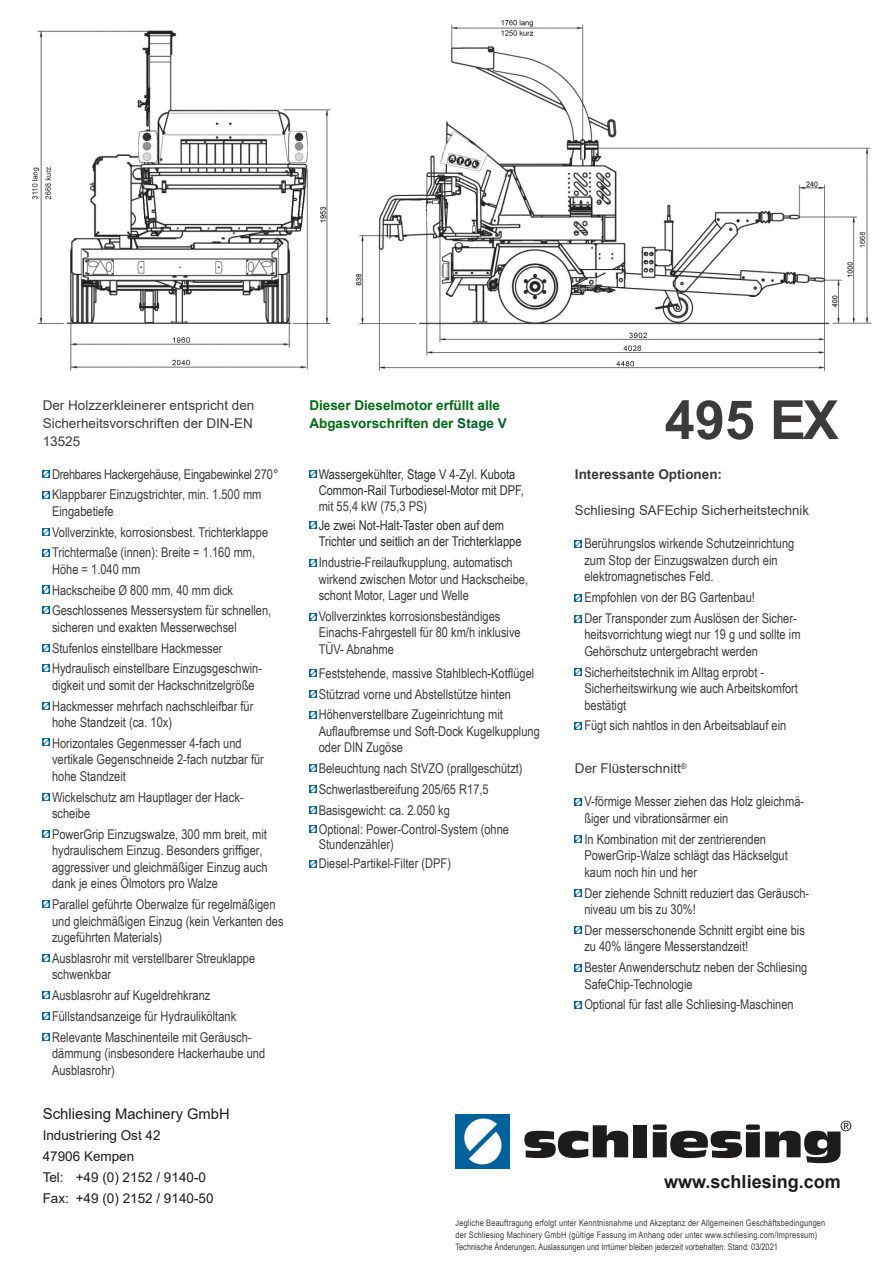
<style>
.page{position:relative;width:894px;height:1263px;background:#fff}
.page>*{position:absolute;margin:0;border:0;box-sizing:border-box;transform-origin:0 0}
.t1{font:700 54px "Arial";color:#3d3b3a}
.t2{font:700 18px "Arial";color:#1e1c1a}
.t3{font:14.7px "Arial";color:#1e1c1a}
.t4{font:13.5px/16.5px "Arial Narrow";color:#3d3b3a}
.t5{font:13.5px/16.5px "Arial Narrow";color:#292f2f}
.t6{font:13.5px/18px "Arial";color:#3d3b3a;text-align:justify}
.t7{font:13.5px/20.7px "Arial Narrow";letter-spacing:-.02em;color:#3d3b3a}
.t8{font:13.5px/21px "Arial";color:#1e1c1a}
.t9{font:700 13.5px/18px "Arial";color:#006c12}
.t10{font:700 13.5px "Arial";color:#3d3b3a}
.t11{font:9px/12px "Arial Narrow";letter-spacing:.02em;color:#3d3b3a}
.s1{font-size:15px}
.s2{color:#00602b}
</style>
<div class="page">
<img style="left:32px;top:19px;width:839px;height:352px">
<svg style="left:524px;top:1125px;width:104px;height:33px"></svg>
<div style="left:632px;top:1125px;width:14px;height:32px;background:#1e1c1a"></div>
<div style="left:455px;top:1114px;width:55px;height:55px;background:#00629c"></div>
<svg style="left:464px;top:1118px;width:38px;height:47px"></svg>
<svg style="left:652px;top:1121px;width:199px;height:42px"></svg>
<svg style="left:309px;top:471px;width:7px;height:7px"></svg>
<svg style="left:309px;top:521px;width:7px;height:8px"></svg>
<svg style="left:309px;top:613px;width:7px;height:7px"></svg>
<svg style="left:309px;top:559px;width:7px;height:7px"></svg>
<svg style="left:309px;top:669px;width:7px;height:7px"></svg>
<svg style="left:309px;top:690px;width:7px;height:7px"></svg>
<svg style="left:309px;top:711px;width:7px;height:7px"></svg>
<svg style="left:309px;top:765px;width:7px;height:7px"></svg>
<svg style="left:309px;top:786px;width:7px;height:7px"></svg>
<svg style="left:309px;top:806px;width:7px;height:7px"></svg>
<svg style="left:309px;top:826px;width:7px;height:7px"></svg>
<svg style="left:309px;top:860px;width:7px;height:7px"></svg>
<svg style="left:43px;top:471px;width:7px;height:7px"></svg>
<svg style="left:43px;top:491px;width:7px;height:7px"></svg>
<svg style="left:43px;top:528px;width:7px;height:7px"></svg>
<svg style="left:43px;top:549px;width:7px;height:7px"></svg>
<svg style="left:43px;top:586px;width:7px;height:7px"></svg>
<svg style="left:43px;top:607px;width:7px;height:7px"></svg>
<svg style="left:43px;top:644px;width:7px;height:7px"></svg>
<svg style="left:43px;top:665px;width:7px;height:7px"></svg>
<svg style="left:43px;top:702px;width:7px;height:7px"></svg>
<svg style="left:43px;top:739px;width:7px;height:7px"></svg>
<svg style="left:43px;top:793px;width:7px;height:7px"></svg>
<svg style="left:43px;top:830px;width:7px;height:7px"></svg>
<svg style="left:43px;top:901px;width:7px;height:7px"></svg>
<svg style="left:43px;top:955px;width:7px;height:7px"></svg>
<svg style="left:43px;top:992px;width:7px;height:7px"></svg>
<svg style="left:43px;top:1013px;width:7px;height:7px"></svg>
<svg style="left:43px;top:1033px;width:7px;height:7px"></svg>
<svg style="left:574px;top:540px;width:7px;height:8px"></svg>
<svg style="left:574px;top:594px;width:7px;height:7px"></svg>
<svg style="left:574px;top:615px;width:7px;height:7px"></svg>
<svg style="left:574px;top:669px;width:7px;height:7px"></svg>
<svg style="left:574px;top:722px;width:7px;height:8px"></svg>
<svg style="left:574px;top:798px;width:7px;height:8px"></svg>
<svg style="left:574px;top:836px;width:7px;height:7px"></svg>
<svg style="left:574px;top:889px;width:7px;height:8px"></svg>
<svg style="left:574px;top:927px;width:7px;height:7px"></svg>
<svg style="left:574px;top:964px;width:7px;height:7px"></svg>
<svg style="left:574px;top:1001px;width:7px;height:7px"></svg>
<p class="t6" style="left:43px;top:397px;width:213px">Der Holzzerkleinerer entspricht den Sicherheitsvorschriften der DIN-EN 13525</p>
<p class="t7" style="left:52px;top:465px;width:228px">Drehbares Hackergehäuse, Eingabewinkel 270°<br>Klappbarer Einzugstrichter, min. 1.500 mm</p>
<p class="t4" style="left:52px;top:502px;width:218px;line-height:20.7px">Eingabetiefe<br>Vollverzinkte, korrosionsbest. Trichterklappe<br>Trichtermaße (innen): Breite = 1.160 mm,</p>
<p class="t4" style="left:52px;top:560px;width:221px;line-height:20.7px">Höhe = 1.040 mm<br>Hackscheibe Ø 800 mm, 40 mm dick<br>Geschlossenes Messersystem für schnellen,</p>
<p class="t4" style="left:52px;top:618px;width:211px;line-height:20.7px">sicheren und exakten Messerwechsel<br>Stufenlos einstellbare Hackmesser<br>Hydraulisch einstellbare Einzugsgeschwin-</p>
<p class="t4" style="left:52px;top:676px;width:204px;line-height:20.7px">digkeit und somit der Hackschnitzelgröße<br>Hackmesser mehrfach nachschleifbar für</p>
<p class="t4" style="left:52px;top:713px;width:191px;line-height:20.7px">hohe Standzeit (ca. 10x)<br>Horizontales Gegenmesser 4-fach und</p>
<p class="t4" style="left:52px;top:753px;width:213px">vertikale Gegenschneide 2-fach nutzbar für hohe Standzeit</p>
<p class="t4" style="left:52px;top:790px;width:193px">Wickelschutz am Hauptlager der Hack&shy;scheibe</p>
<p class="t4" style="left:52px;top:827px;width:217px">PowerGrip Einzugswalze, 300 mm breit, mit hydraulischem Einzug. Besonders griffiger, aggressiver und gleichmäßiger Einzug auch dank je eines Ölmotors pro Walze</p>
<p class="t4" style="left:52px;top:897px;width:233px">Parallel geführte Oberwalze für regelmäßigen und gleichmäßigen Einzug (kein Verkanten des zugeführten Materials)</p>
<p class="t4" style="left:52px;top:951px;width:205px">Ausblasrohr mit verstellbarer Streuklappe schwenkbar</p>
<p class="t4" style="left:52px;top:986px;width:201px;line-height:20.7px">Ausblasrohr auf Kugeldrehkranz<br>Füllstandsanzeige für Hydrauliköltank<br>Relevante Maschinenteile mit Geräusch-</p>
<p class="t4" style="left:52px;top:1046px;width:214px">dämmung (insbesondere Hackerhaube und<br>Ausblasrohr)</p>
<p class="t3" style="left:43px;top:1108px;width:188px"><span class="s1">Schliesing</span> Machinery GmbH</p>
<p class="t8" style="left:43px;top:1126px;width:172px">Industriering Ost 42<br>47906 Kempen<br>Tel: +49 (0) 2152 / 9140-0<br>Fax: +49 (0) 2152 / 9140-50</p>
<p class="t9" style="left:309px;top:397px;width:199px">Dieser Dieselmotor erfüllt alle<br>Abgasvorschriften der <span class="s2">Stage V</span></p>
<p class="t5" style="left:318px;top:467px;width:206px">Wassergekühlter, Stage V 4-Zyl. Kubota<br>Common-Rail Turbodiesel-Motor mit DPF,</p>
<p class="t4" style="left:318px;top:500px;width:110px">mit 55,4 kW (75,3 PS)</p>
<p class="t5" style="left:318px;top:518px;width:204px">Je zwei Not-Halt-Taster oben auf dem<br>Trichter und seitlich an der Trichterklappe</p>
<p class="t4" style="left:318px;top:555px;width:211px">Industrie-Freilaufkupplung, automatisch wirkend zwischen Motor und Hackscheibe, schont Motor, Lager und Welle</p>
<p class="t4" style="left:318px;top:609px;width:203px">Vollverzinktes korrosionsbeständiges<br>Einachs-Fahrgestell für 80 km/h inklusive<br>TÜV- Abnahme</p>
<p class="t4" style="left:318px;top:664px;width:217px;line-height:20.7px">Feststehende, massive Stahlblech-Kotflügel<br>Stützrad vorne und Abstellstütze hinten<br>Höhenverstellbare Zugeinrichtung mit</p>
<p class="t4" style="left:318px;top:724px;width:222px">Auflaufbremse und Soft-Dock Kugelkupplung oder DIN Zugöse</p>
<p class="t4" style="left:318px;top:759px;width:205px;line-height:20.7px">Beleuchtung nach StVZO (prallgeschützt)<br>Schwerlastbereifung 205/65 R17,5<br>Basisgewicht: ca. 2.050 kg</p>
<p class="t4" style="left:318px;top:823px;width:192px;line-height:15px">Optional: Power-Control-System (ohne<br>Stundenzähler)</p>
<p class="t4" style="left:318px;top:856px;width:134px">Diesel-Partikel-Filter (DPF)</p>
<h1 class="t1" style="left:664px;top:400px;width:175px">495 EX</h1>
<p class="t10" style="left:574px;top:470px;width:149px">Interessante Optionen:</p>
<p class="t6" style="left:574px;top:503px;width:235px">Schliesing SAFEchip Sicherheitstechnik</p>
<p class="t4" style="left:584px;top:537px;width:211px">Berührungslos wirkende Schutzeinrichtung zum Stop der Einzugswalzen durch ein elektromagnetisches Feld.</p>
<p class="t4" style="left:584px;top:588px;width:214px;line-height:20.7px">Empfohlen von der BG Gartenbau!<br>Der Transponder zum Auslösen der Sicher-</p>
<p class="t4" style="left:584px;top:628px;width:218px">heitsvorrichtung wiegt nur 19 g und sollte im<br>Gehörschutz untergebracht werden</p>
<p class="t4" style="left:584px;top:665px;width:215px">Sicherheitstechnik im Alltag erprobt -<br>Sicherheitswirkung wie auch Arbeitskomfort bestätigt</p>
<p class="t4" style="left:584px;top:719px;width:203px">Fügt sich nahtlos in den Arbeitsablauf ein</p>
<p class="t6" style="left:574px;top:761px;width:113px">Der Flüsterschnitt<sup>®</sup></p>
<p class="t4" style="left:584px;top:795px;width:221px">V-förmige Messer ziehen das Holz gleichmä&shy;ßiger und vibrationsärmer ein</p>
<p class="t4" style="left:584px;top:832px;width:205px">In Kombination mit der zentrierenden<br>PowerGrip-Walze schlägt das Häckselgut kaum noch hin und her</p>
<p class="t4" style="left:584px;top:886px;width:226px">Der ziehende Schnitt reduziert das Geräusch&shy;niveau um bis zu 30%!</p>
<p class="t4" style="left:584px;top:923px;width:222px">Der messerschonende Schnitt ergibt eine bis zu 40% längere Messerstandzeit!</p>
<p class="t4" style="left:584px;top:960px;width:224px">Bester Anwenderschutz neben der Schliesing<br>SafeChip-Technologie</p>
<p class="t4" style="left:584px;top:997px;width:211px">Optional für fast alle Schliesing-Maschinen</p>
<h2 class="t2" style="left:664px;top:1175px;width:178px">www.schliesing.com</h2>
<p class="t11" style="left:455px;top:1217px;width:371px">Jegliche Beauftragung erfolgt unter Kenntnisnahme und Akzeptanz der Allgemeinen Geschäftsbedingungen der Schliesing Machinery GmbH (gültige Fassung im Anhang oder unter www.schliesing.com/Impressum)<br>Technische Änderungen, Auslassungen und Irrtümer bleiben jederzeit vorbehalten. Stand: 03/2021</p>
</div>
